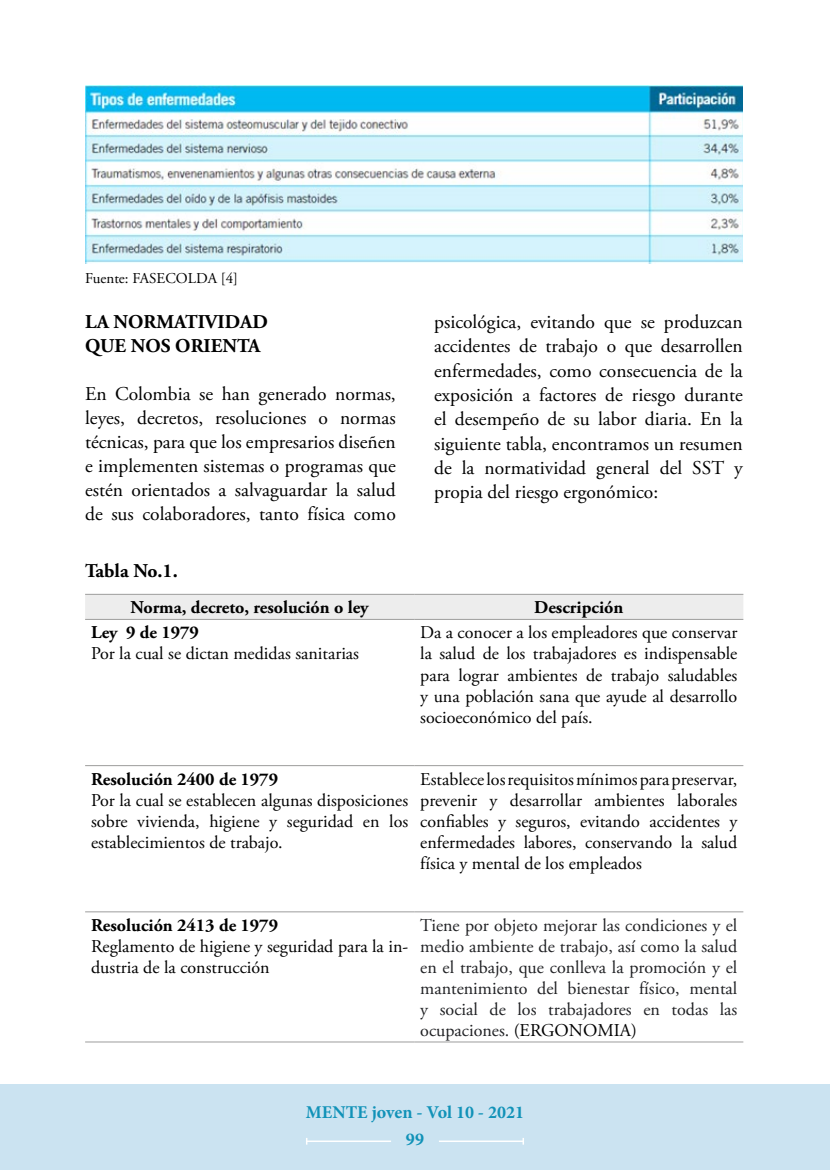
<style>
.page{position:relative;width:830px;height:1170px;background:#fff}
.page>*{position:absolute;margin:0;border:0;box-sizing:border-box;transform-origin:0 0}
.t1{font:19.5px/24.3px "Adobe Garamond Pro";color:#000;text-align:justify}
.t2{font:700 19.5px/24px "Adobe Garamond Pro";color:#000}
.t3{font:18px/21px "Adobe Garamond Pro";color:#000;text-align:justify}
.t4{font:18px/21px "Adobe Garamond Pro";color:#202124;text-align:justify}
.t5{font:700 18px "Adobe Garamond Pro";color:#000}
.t6{font:700 18px/26.5px "Minion Pro";color:#1192b8;text-align:center}
.t7{font:15px "Adobe Garamond Pro";color:#000}
.s1{color:#000}
</style>
<div class="page">
<div style="left:0;top:1084px;width:829px;height:85px;background:#cbe3f1"></div>
<hr style="left:306px;top:1140px;width:85px;height:1px;background:#fff">
<hr style="left:438px;top:1140px;width:85px;height:1px;background:#fff">
<img style="left:85px;top:85px;width:657px;height:179px">
<div style="left:85px;top:595px;width:658px;height:24px;background:#ededed"></div>
<hr style="left:85px;top:594px;width:329px;height:1px;background:#9d9d9c">
<hr style="left:414px;top:594px;width:329px;height:1px;background:#9d9d9c">
<hr style="left:85px;top:619px;width:329px;height:1px;background:#9d9d9c">
<hr style="left:414px;top:619px;width:329px;height:1px;background:#9d9d9c">
<hr style="left:85px;top:765px;width:329px;height:1px;background:#9d9d9c">
<hr style="left:414px;top:765px;width:329px;height:1px;background:#9d9d9c">
<hr style="left:85px;top:911px;width:329px;height:1px;background:#9d9d9c">
<hr style="left:414px;top:911px;width:329px;height:1px;background:#9d9d9c">
<hr style="left:85px;top:1041px;width:329px;height:1px;background:#9d9d9c">
<hr style="left:414px;top:1041px;width:329px;height:1px;background:#9d9d9c">
<p class="t7" style="left:85px;top:269px;width:154px">Fuente: FASECOLDA [4]</p>
<p class="t2" style="left:85px;top:310px;width:184px">LA NORMATIVIDAD<br>QUE NOS ORIENTA</p>
<p class="t1" style="left:85px;top:382px;width:312px">En Colombia se han generado normas, leyes, decretos, resoluciones o normas técnicas, para que los empresarios diseñen e implementen sistemas o programas que estén orientados a salvaguardar la salud de sus colaboradores, tanto física como</p>
<p class="t1" style="left:434px;top:310px;width:310px">psicológica, evitando que se produzcan accidentes de trabajo o que desarrollen enfermedades, como consecuencia de la exposición a factores de riesgo durante el desempeño de su labor diaria. En la siguiente tabla, encontramos un resumen de la normatividad general del SST y propia del riesgo ergonómico:</p>
<p class="t2" style="left:85px;top:559px;width:94px">Tabla No.1.</p>
<p class="t5" style="left:131px;top:597px;width:239px">Norma, decreto, resolución o ley</p>
<p class="t5" style="left:534px;top:597px;width:91px">Descripción</p>
<p class="t5" style="left:91px;top:622px;width:109px">Ley 9 de 1979</p>
<p class="t3" style="left:91px;top:644px;width:269px">Por la cual se dictan medidas sanitarias</p>
<p class="t3" style="left:420px;top:623px;width:318px">Da a conocer a los empleadores que conservar la salud de los trabajadores es indispensable para lograr ambientes de trabajo saludables y una población sana que ayude al desarrollo socioeconómico del país.</p>
<p class="t5" style="left:91px;top:768px;width:188px">Resolución 2400 de 1979</p>
<p class="t3" style="left:91px;top:790px;width:318px">Por la cual se establecen algunas disposiciones sobre vivienda, higiene y seguridad en los establecimientos de trabajo.</p>
<p class="t3" style="left:420px;top:769px;width:318px">Establece los requisitos mínimos para preservar, prevenir y desarrollar ambientes laborales confiables y seguros, evitando accidentes y enfermedades labores, conservando la salud física y mental de los empleados</p>
<p class="t5" style="left:91px;top:914px;width:188px">Resolución 2413 de 1979</p>
<p class="t3" style="left:91px;top:936px;width:318px">Reglamento de higiene y seguridad para la in&shy;dustria de la construcción</p>
<p class="t4" style="left:420px;top:915px;width:318px">Tiene por objeto mejorar las condiciones y el medio ambiente de trabajo, así como la salud en el trabajo, que conlleva la promoción y el mantenimiento del bienestar físico, mental y social de los trabajadores en todas las ocupaciones. <span class="s1">(ERGONOMIA)</span></p>
<p class="t6" style="left:306px;top:1098px;width:219px">MENTE joven - Vol 10 - 2021<br>99</p>
</div>
